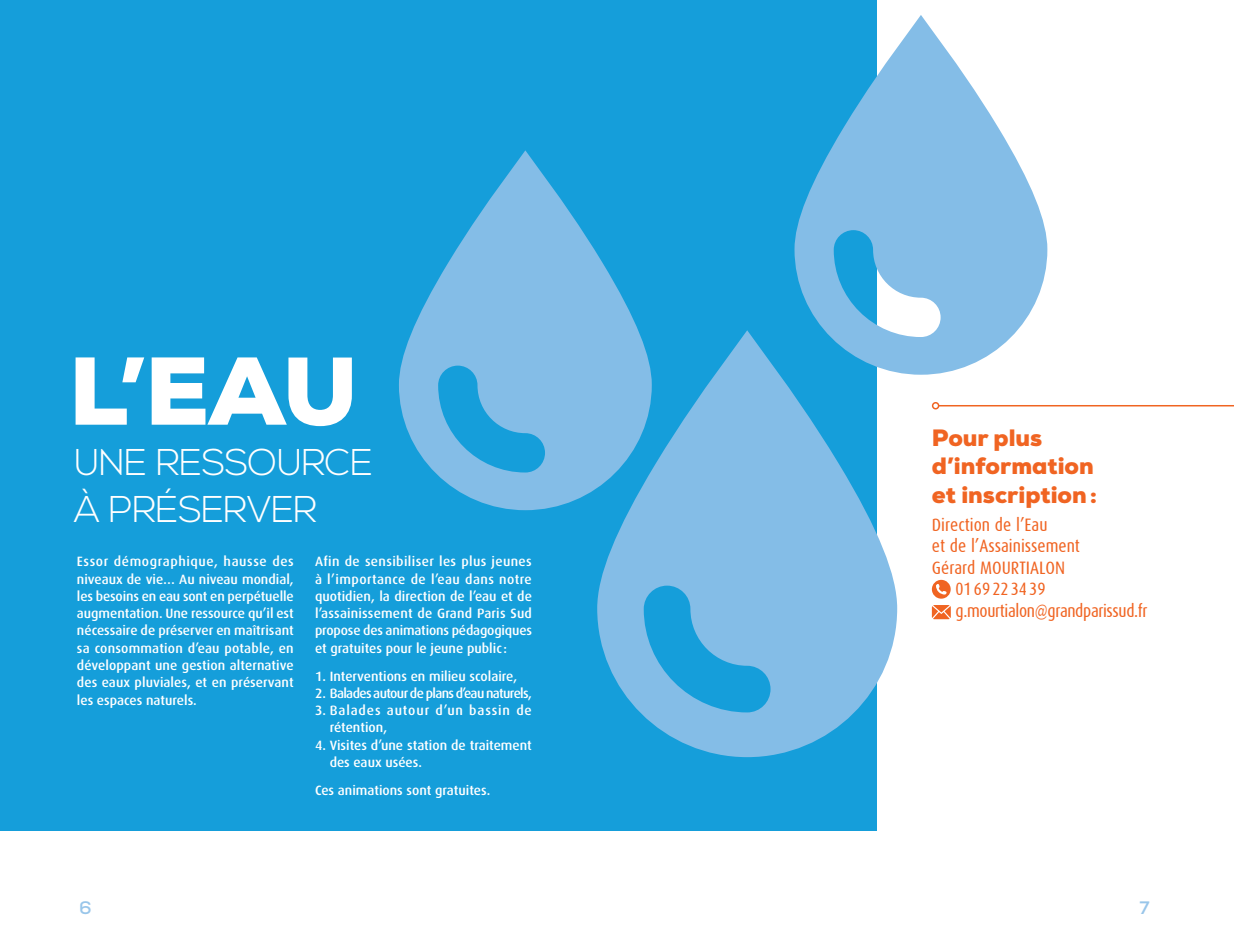
<style>
.page{position:relative;width:1234px;height:949px;background:#fff}
.page>*{position:absolute;margin:0;border:0;box-sizing:border-box;transform-origin:0 0}
.Titre_section{font:900 96px "Nexa";color:#fff}
.Sous-titre_section{font:300 37.2px/46.5px "Nexa";letter-spacing:-.02em;color:#fff}
.Titre_contact_animat{font:900 23.55px/28.3px "Nexa";color:#f06422}
.texte_contact{font:18px/21.6px "Dax Condensed";color:#f06422}
.texte_contact-2{font:18px "Dax Condensed";letter-spacing:-.02em;color:#f06422}
.t1{font:700 18px "Nexa";color:#99c6ea}
.texte_courant_sectio{font:500 13.5px/17.2px "Dax";color:#fff;text-align:justify}
.texte_courant_sectio-2{font:500 13.5px/17.2px "Dax";letter-spacing:.065em;color:#fff}
.texte_courant_sectio-3{font:500 13.5px "Dax";letter-spacing:-.045em;color:#fff}
</style>
<div class="page">
<div style="left:0;top:0;width:876px;height:829px;background:#159eda"></div>
<svg style="left:597px;top:330px;width:300px;height:427px;fill:#84bde7"></svg>
<svg style="left:399px;top:150px;width:252px;height:360px;fill:#84bde7"></svg>
<svg style="left:794px;top:15px;width:253px;height:359px;fill:#84bde7"></svg>
<svg style="left:931px;top:579px;width:19px;height:19px"></svg>
<svg style="left:931px;top:605px;width:19px;height:14px"></svg>
<hr style="left:938px;top:405px;width:295px;height:1px;background:#f06422">
<div style="left:931px;top:402px;width:8px;height:7px;border:2px solid #f06422;border-radius:50%"></div>
<p class="Titre_section" style="left:69px;top:329px;width:290px">L’EAU</p>
<p class="Sous-titre_section" style="left:74px;top:441px;width:300px">UNE RESSOURCE<br>À PRÉSERVER</p>
<p class="texte_courant_sectio" style="left:77px;top:553px;width:218px">Essor démographique, hausse des niveaux de vie… Au niveau mondial, les besoins en eau sont en perpétuelle augmentation. Une ressource qu’il est nécessaire de préserver en maîtrisant sa consommation d’eau potable, en développant une gestion alternative des eaux pluviales, et en préservant les espaces naturels.</p>
<p class="texte_courant_sectio" style="left:315px;top:553px;width:218px">Afin de sensibiliser les plus jeunes à l’importance de l’eau dans notre quotidien, la direction de l’eau et de l’assainissement de Grand Paris Sud propose des animations pédagogiques et gratuites pour le jeune public:</p>
<p class="texte_courant_sectio" style="left:315px;top:667px;width:203px">1. Interventions en milieu scolaire,</p>
<p class="texte_courant_sectio-3" style="left:315px;top:685px;width:218px">2. Balades autour de plans d’eau naturels,</p>
<p class="texte_courant_sectio-2" style="left:329px;top:701px;width:204px;text-indent:-15px">3. Balades autour d’un bassin de rétention,</p>
<p class="texte_courant_sectio" style="left:329px;top:736px;width:204px;text-indent:-15px">4. Visites d’une station de traitement des eaux usées.</p>
<p class="texte_courant_sectio" style="left:315px;top:781px;width:177px">Ces animations sont gratuites.</p>
<p class="Titre_contact_animat" style="left:931px;top:423px;width:167px">Pour plus d’information et inscription:</p>
<p class="texte_contact" style="left:931px;top:513px;width:149px">Direction de l’Eau<br>et de l’Assainissement</p>
<p class="texte_contact" style="left:931px;top:557px;width:135px">Gérard MOURTIALON</p>
<p class="texte_contact" style="left:955px;top:578px;width:91px">01 69 22 34 39</p>
<p class="texte_contact-2" style="left:955px;top:601px;width:193px">g.mourtialon@grandparissud.fr</p>
<p class="t1" style="left:79px;top:895px;width:14px">6</p>
<p class="t1" style="left:1139px;top:895px;width:12px">7</p>
</div>
